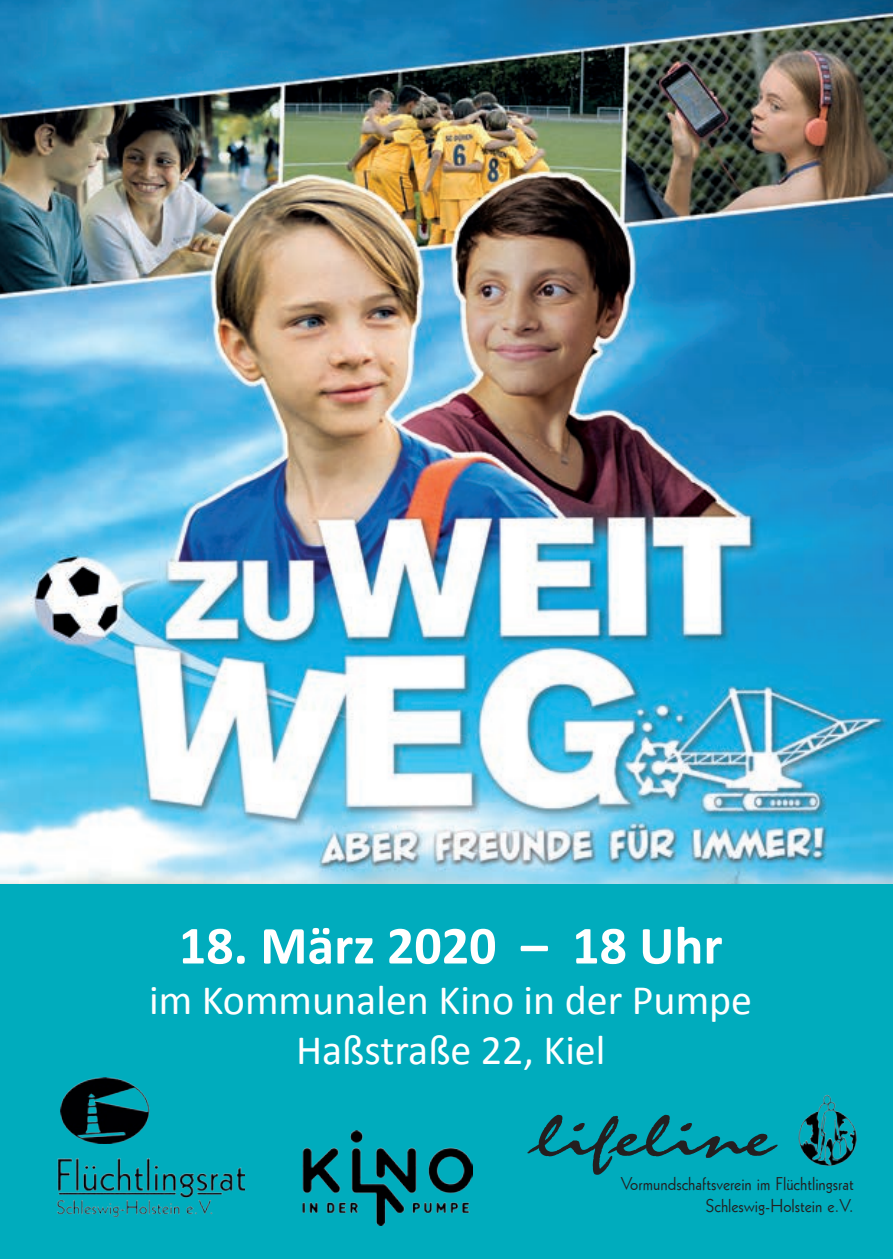
<style>
.page{position:relative;width:893px;height:1259px;background:#fff}
.page>*{position:absolute;margin:0;border:0;box-sizing:border-box;transform-origin:0 0}
.t1{font:60px "Staccato 222 BT";letter-spacing:.02em;color:#231f20;scale:1.5 1}
.t2{font:700 54px "Calibri";color:#fff}
.t3{font:42px "Calibri";color:#fff}
.t4{font:18px "Geometric 231 BT Roman C";color:#231f20}
</style>
<div class="page">
<img style="left:0;top:0;width:893px;height:884px">
<div style="left:0;top:884px;width:893px;height:375px;background:#00acbd"></div>
<img style="left:799px;top:1094px;width:58px;height:72px">
<img style="left:303px;top:1130px;width:170px;height:95px">
<img style="left:61px;top:1078px;width:89px;height:66px">
<img style="left:56px;top:1158px;width:188px;height:60px">
<p class="t2" style="left:179px;top:911px;width:545px">18. März 2020 – 18 Uhr</p>
<p class="t3" style="left:149px;top:973px;width:604px">im Kommunalen Kino in der Pumpe</p>
<p class="t3" style="left:296px;top:1023px;width:311px">Haßstraße 22, Kiel</p>
<p class="t1" style="left:537px;top:1104px;width:159px">lifeline</p>
<p class="t4" style="left:621px;top:1172px;width:235px">Vormundschaftsverein im Flüchtlingsrat</p>
<p class="t4" style="left:706px;top:1193px;width:149px">Schleswig-Holstein e.V.</p>
</div>
